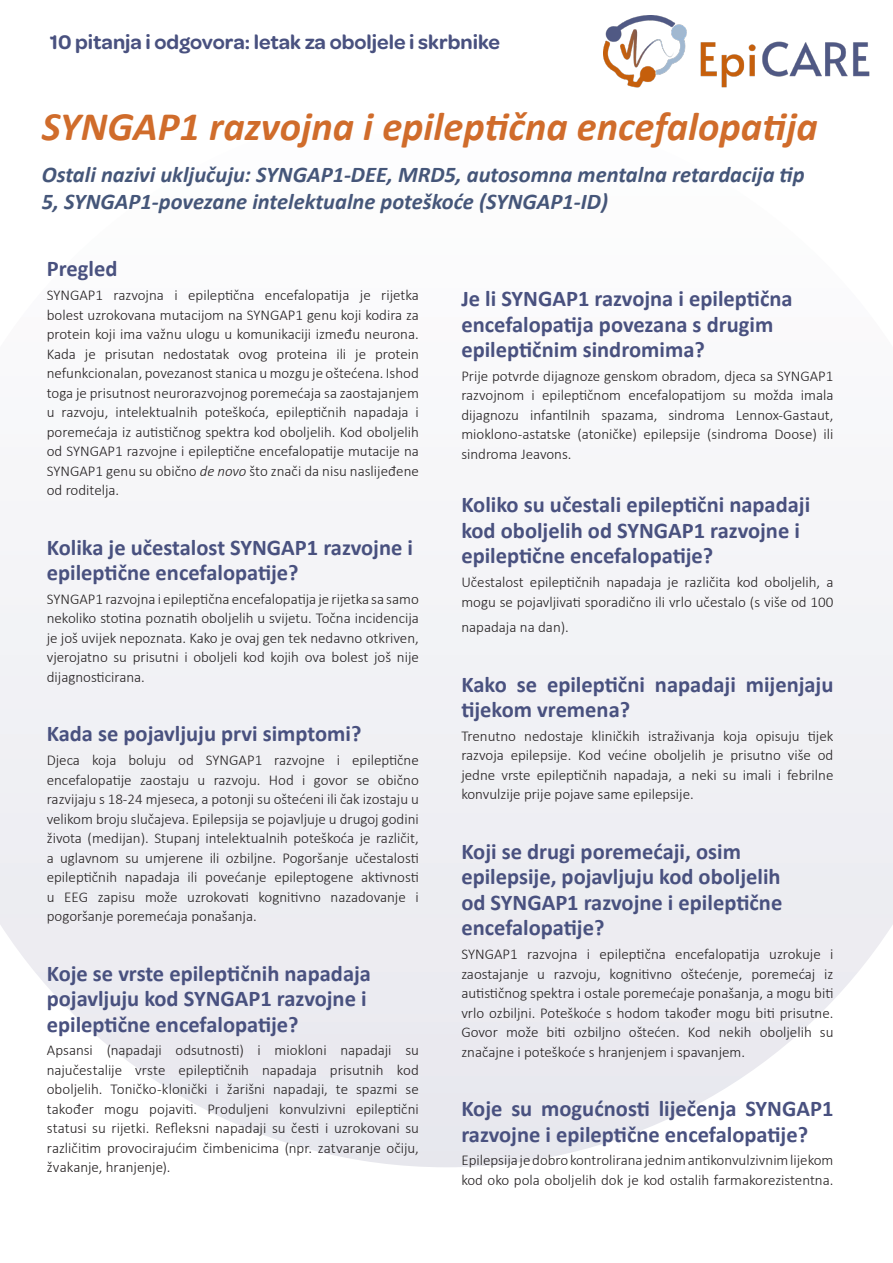
<style>
.page{position:relative;width:893px;height:1263px;background:#fff}
.page>*{position:absolute;margin:0;border:0;box-sizing:border-box;transform-origin:0 0}
.Body_copy___HypoH{font:italic 700 40.5px "Calibri";color:#d06c2b}
.Headline___EpiCare{font:700 22.5px/25.5px "Calibri";color:#49517f}
.Body_copy___HypoH-2{font:italic 700 22.5px/27px "Calibri";color:#455679}
.Body_copy___EpiCare{font:700 22.5px/25.5px "Calibri";color:#49517f}
.Body_copy___HypoH-3{font:600 21px "Omnes";color:#49517f}
.Body_copy___EpiCare-2{font:300 15px/19.5px "Calibri";color:#231f20;text-align:justify}
.s1{font-style:italic}
</style>
<div class="page">
<svg style="left:0;top:551px;width:893px;height:616px"></svg>
<img style="left:604px;top:15px;width:266px;height:73px">
<p class="Body_copy___HypoH-3" style="left:50px;top:30px;width:452px">10 pitanja i odgovora: letak za oboljele i skrbnike</p>
<p class="Body_copy___HypoH" style="left:42px;top:97px;width:777px">SYNGAP1 razvojna i epileptična encefalopatija</p>
<p class="Body_copy___HypoH-2" style="left:42px;top:161px;width:764px">Ostali nazivi uključuju: SYNGAP1-DEE, MRD5, autosomna mentalna retardacija tip<br>5, SYNGAP1-povezane intelektualne poteškoće (SYNGAP1-ID)</p>
<p class="Headline___EpiCare" style="left:47px;top:256px;width:72px">Pregled</p>
<p class="Body_copy___EpiCare-2" style="left:47px;top:285px;width:374px">SYNGAP1 razvojna i epileptična encefalopatija je rijetka bolest uzrokovana mutacijom na SYNGAP1 genu koji kodira za protein koji ima važnu ulogu u komunikaciji između neurona.<br>Kada je prisutan nedostatak ovog proteina ili je protein nefunkcionalan, povezanost stanica u mozgu je oštećena. Ishod toga je prisutnost neurorazvojnog poremećaja sa zaostajanjem u razvoju, intelektualnih poteškoća, epileptičnih napadaja i poremećaja iz autističnog spektra kod oboljelih. Kod oboljelih od SYNGAP1 razvojne i epileptične encefalopatije mutacije na SYNGAP1 genu su obično <span class="s1">de novo</span> što znači da nisu naslijeđene od roditelja.</p>
<p class="Headline___EpiCare" style="left:47px;top:534px;width:368px">Kolika je učestalost SYNGAP1 razvojne i epileptične encefalopatije?</p>
<p class="Body_copy___EpiCare-2" style="left:47px;top:589px;width:374px">SYNGAP1 razvojna i epileptična encefalopatija je rijetka sa samo nekoliko stotina poznatih oboljelih u svijetu. Točna incidencija je još uvijek nepoznata. Kako je ovaj gen tek nedavno otkriven, vjerojatno su prisutni i oboljeli kod kojih ova bolest još nije dijagnosticirana.</p>
<p class="Headline___EpiCare" style="left:47px;top:721px;width:316px">Kada se pojavljuju prvi simptomi?</p>
<p class="Body_copy___EpiCare-2" style="left:47px;top:750px;width:374px">Djeca koja boluju od SYNGAP1 razvojne i epileptične encefalopatije zaostaju u razvoju. Hod i govor se obično razvijaju s 18-24 mjeseca, a potonji su oštećeni ili čak izostaju u velikom broju slučajeva. Epilepsija se pojavljuje u drugoj godini života (medijan). Stupanj intelektualnih poteškoća je različit, a uglavnom su umjerene ili ozbiljne. Pogoršanje učestalosti epileptičnih napadaja ili povećanje epileptogene aktivnosti u EEG zapisu može uzrokovati kognitivno nazadovanje i pogoršanje poremećaja ponašanja.</p>
<p class="Headline___EpiCare" style="left:47px;top:960px;width:326px">Koje se vrste epileptičnih napadaja pojavljuju kod SYNGAP1 razvojne i epileptične encefalopatije?</p>
<p class="Body_copy___EpiCare-2" style="left:47px;top:1040px;width:374px">Apsansi (napadaji odsutnosti) i miokloni napadaji su najučestalije vrste epileptičnih napadaja prisutnih kod oboljelih. Toničko-klonički i žarišni napadaji, te spazmi se također mogu pojaviti. Produljeni konvulzivni epileptični statusi su rijetki. Refleksni napadaji su česti i uzrokovani su različitim provocirajućim čimbenicima (npr. zatvaranje očiju, žvakanje, hranjenje).</p>
<p class="Headline___EpiCare" style="left:461px;top:285px;width:333px">Je li SYNGAP1 razvojna i epileptična encefalopatija povezana s drugim epileptičnim sindromima?</p>
<p class="Body_copy___EpiCare-2" style="left:461px;top:366px;width:374px">Prije potvrde dijagnoze genskom obradom, djeca sa SYNGAP1 razvojnom i epileptičnom encefalopatijom su možda imala dijagnozu infantilnih spazama, sindroma Lennox-Gastaut, mioklono-astatske (atoničke) epilepsije (sindroma Doose) ili sindroma Jeavons.</p>
<p class="Headline___EpiCare" style="left:461px;top:492px;width:350px">Koliko su učestali epileptični napadaji kod oboljelih od SYNGAP1 razvojne i epileptične encefalopatije?</p>
<p class="Body_copy___EpiCare-2" style="left:461px;top:572px;width:374px">Učestalost epileptičnih napadaja je različita kod oboljelih, a mogu se pojavljivati sporadično ili vrlo učestalo (s više od 100</p>
<p class="Body_copy___EpiCare-2" style="left:461px;top:617px;width:109px">napadaja na dan).</p>
<p class="Body_copy___EpiCare" style="left:461px;top:671px;width:374px">Kako se epileptični napadaji mijenjaju tijekom vremena?</p>
<p class="Body_copy___EpiCare-2" style="left:461px;top:726px;width:374px">Trenutno nedostaje kliničkih istraživanja koja opisuju tijek razvoja epilepsije. Kod većine oboljelih je prisutno više od jedne vrste epileptičnih napadaja, a neki su imali i febrilne konvulzije prije pojave same epilepsije.</p>
<p class="Headline___EpiCare" style="left:461px;top:838px;width:322px">Koji se drugi poremećaji, osim epilepsije, pojavljuju kod oboljelih od SYNGAP1 razvojne i epileptične encefalopatije?</p>
<p class="Body_copy___EpiCare-2" style="left:461px;top:944px;width:374px">SYNGAP1 razvojna i epileptična encefalopatija uzrokuje i zaostajanje u razvoju, kognitivno oštećenje, poremećaj iz autističnog spektra i ostale poremećaje ponašanja, a mogu biti vrlo ozbiljni. Poteškoće s hodom također mogu biti prisutne.<br>Govor može biti ozbiljno oštećen. Kod nekih oboljelih su značajne i poteškoće s hranjenjem i spavanjem.</p>
<p class="Body_copy___EpiCare" style="left:461px;top:1096px;width:374px">Koje su mogućnosti liječenja SYNGAP1 razvojne i epileptične encefalopatije?</p>
<p class="Body_copy___EpiCare-2" style="left:461px;top:1150px;width:374px">Epilepsija je dobro kontrolirana jednim antikonvulzivnim lijekom kod oko pola oboljelih dok je kod ostalih farmakorezistentna.</p>
</div>
